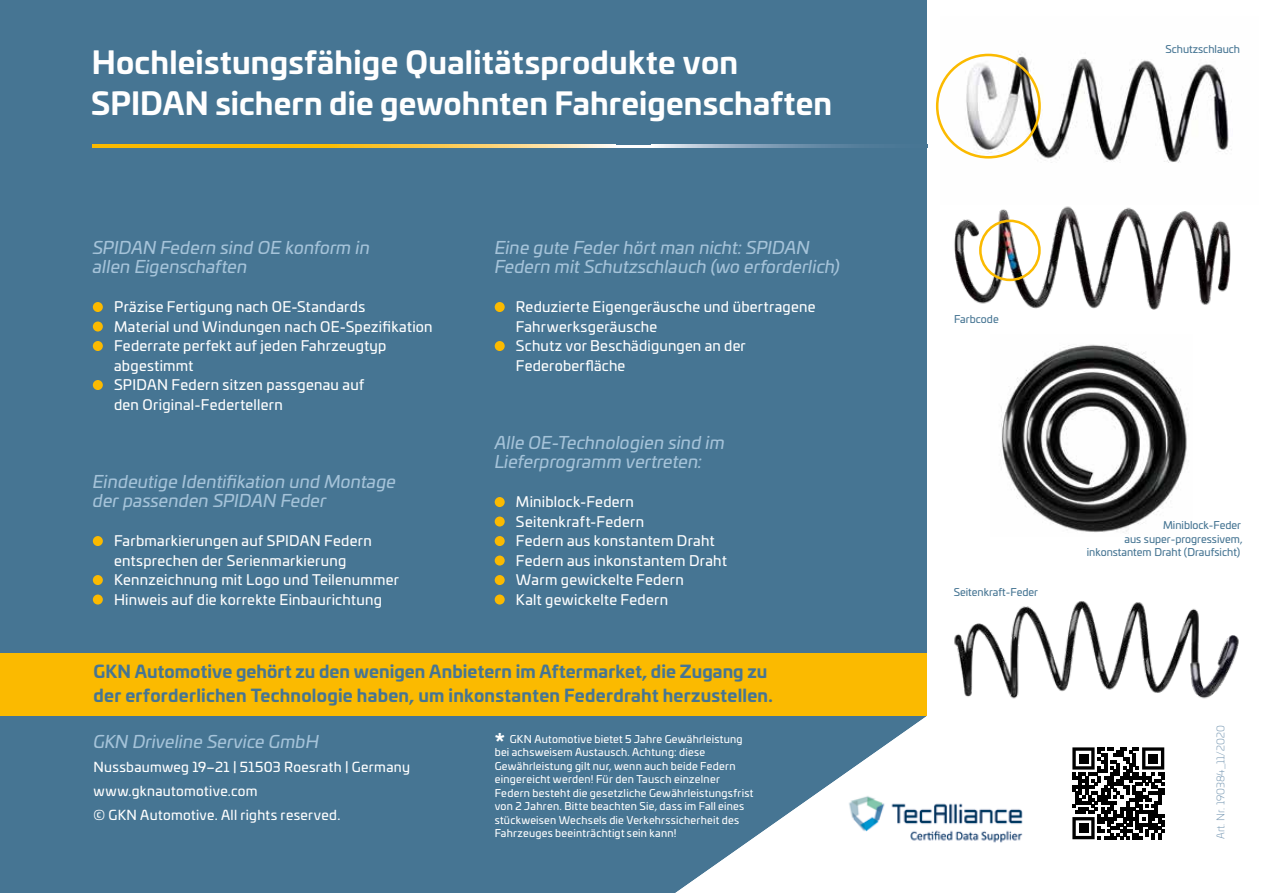
<style>
.page{position:relative;width:1263px;height:893px;background:#fff}
.page>*{position:absolute;margin:0;border:0;box-sizing:border-box;transform-origin:0 0}
.t1{font:700 30.6px/41.2px "Univia Pro";letter-spacing:.01em;color:#fff}
.t2{font:700 24px "Univia Pro";color:#fff}
.t3{font:italic 17.25px/19.5px "Univia Pro";letter-spacing:.01em;color:#a5c3d9}
.t4{font:700 17.25px/23.2px "Univia Pro";letter-spacing:.015em;color:#467593}
.t5{font:14.25px/19.5px "Univia Pro";letter-spacing:.02em;color:#fff}
.t6{font:13.5px/23.7px "Univia Pro";letter-spacing:.025em;color:#fff}
.t7{font:10.5px/13.5px "Univia Pro";letter-spacing:.025em;color:#fff}
.t8{font:10.5px/13.5px "Univia Pro";color:#467593;text-align:right}
.t9{font:300 10.5px "Univia Pro";color:#7a9ab4}
</style>
<div class="page">
<div style="left:0;top:0;width:927px;height:893px;background:#467593"></div>
<div style="left:0;top:653px;width:933px;height:62px;background:#fbba00"></div>
<svg style="left:675px;top:715px;width:252px;height:178px;fill:#467593"></svg>
<div style="left:927px;top:0;width:336px;height:893px;background:#fff"></div>
<div style="left:93px;top:302px;width:10px;height:10px;background:#fbba00;border-radius:50%"></div>
<div style="left:93px;top:321px;width:10px;height:11px;background:#fbba00;border-radius:50%"></div>
<div style="left:93px;top:341px;width:10px;height:10px;background:#fbba00;border-radius:50%"></div>
<div style="left:93px;top:380px;width:10px;height:10px;background:#fbba00;border-radius:50%"></div>
<div style="left:495px;top:302px;width:10px;height:10px;background:#fbba00;border-radius:50%"></div>
<div style="left:495px;top:341px;width:10px;height:10px;background:#fbba00;border-radius:50%"></div>
<div style="left:495px;top:497px;width:10px;height:10px;background:#fbba00;border-radius:50%"></div>
<div style="left:495px;top:516px;width:10px;height:11px;background:#fbba00;border-radius:50%"></div>
<div style="left:495px;top:536px;width:10px;height:10px;background:#fbba00;border-radius:50%"></div>
<div style="left:495px;top:555px;width:10px;height:11px;background:#fbba00;border-radius:50%"></div>
<div style="left:495px;top:575px;width:10px;height:10px;background:#fbba00;border-radius:50%"></div>
<div style="left:495px;top:594px;width:10px;height:11px;background:#fbba00;border-radius:50%"></div>
<div style="left:93px;top:536px;width:10px;height:10px;background:#fbba00;border-radius:50%"></div>
<div style="left:93px;top:575px;width:10px;height:10px;background:#fbba00;border-radius:50%"></div>
<div style="left:93px;top:594px;width:10px;height:11px;background:#fbba00;border-radius:50%"></div>
<hr style="left:93px;top:145px;width:834px;height:2px;background:#fff">
<svg style="left:659px;top:145px;width:268px;height:2px"></svg>
<svg style="left:93px;top:145px;width:519px;height:2px"></svg>
<img style="left:844px;top:789px;width:179px;height:67px">
<img style="left:1001px;top:344px;width:186px;height:189px">
<img style="left:941px;top:53px;width:291px;height:110px">
<img style="left:954px;top:206px;width:277px;height:104px">
<img style="left:954px;top:601px;width:285px;height:98px">
<svg style="left:1072px;top:747px;width:92px;height:92px"></svg>
<div style="left:1079px;top:754px;width:9px;height:9px;background:#000"></div>
<div style="left:1148px;top:754px;width:10px;height:9px;background:#000"></div>
<div style="left:1079px;top:823px;width:9px;height:10px;background:#000"></div>
<div style="left:936px;top:54px;width:105px;height:105px;border:3px solid #fbba00;border-radius:50%"></div>
<div style="left:979px;top:220px;width:62px;height:61px;border:3px solid #fbba00;border-radius:50%"></div>
<h1 class="t1" style="left:91px;top:40px;width:742px">Hochleistungsfähige Qualitätsprodukte von<br>SPIDAN sichern die gewohnten Fahreigenschaften</h1>
<p class="t3" style="left:93px;top:237px;width:279px">SPIDAN Federn sind OE konform in allen Eigenschaften</p>
<p class="t5" style="left:114px;top:296px;width:320px">Präzise Fertigung nach OE-Standards<br>Material und Windungen nach OE-Spezifikation Federrate perfekt auf jeden Fahrzeugtyp abgestimmt<br>SPIDAN Federn sitzen passgenau auf<br>den Original-Federtellern</p>
<p class="t3" style="left:93px;top:471px;width:305px">Eindeutige Identifikation und Montage der passenden SPIDAN Feder</p>
<p class="t5" style="left:114px;top:530px;width:286px">Farbmarkierungen auf SPIDAN Federn entsprechen der Serienmarkierung Kennzeichnung mit Logo und Teilenummer Hinweis auf die korrekte Einbaurichtung</p>
<p class="t3" style="left:495px;top:237px;width:347px">Eine gute Feder hört man nicht: SPIDAN<br>Federn mit Schutzschlauch (wo erforderlich)</p>
<p class="t5" style="left:516px;top:296px;width:301px">Reduzierte Eigengeräusche und übertragene<br>Fahrwerksgeräusche<br>Schutz vor Beschädigungen an der<br>Federoberfläche</p>
<p class="t3" style="left:495px;top:432px;width:232px">Alle OE-Technologien sind im<br>Lieferprogramm vertreten:</p>
<p class="t5" style="left:516px;top:491px;width:212px">Miniblock-Federn<br>Seitenkraft-Federn<br>Federn aus konstantem Draht<br>Federn aus inkonstantem Draht<br>Warm gewickelte Federn<br>Kalt gewickelte Federn</p>
<p class="t4" style="left:94px;top:659px;width:681px">GKN Automotive gehört zu den wenigen Anbietern im Aftermarket, die Zugang zu der erforderlichen Technologie haben, um inkonstanten Federdraht herzustellen.</p>
<p class="t3" style="left:94px;top:731px;width:227px">GKN Driveline Service GmbH</p>
<p class="t6" style="left:94px;top:755px;width:318px">Nussbaumweg 19–21 | 51503 Roesrath | Germany www.gknautomotive.com<br>© GKN Automotive. All rights reserved.</p>
<h2 class="t2" style="left:495px;top:723px;width:12px">*</h2>
<p class="t7" style="left:495px;top:732px;width:260px;text-indent:15px">GKN Automotive bietet 5 Jahre Gewährleistung bei achsweisem Austausch. Achtung: diese Gewährleistung gilt nur, wenn auch beide Federn eingereicht werden! Für den Tausch einzelner Federn besteht die gesetzliche Gewährleistungsfrist von 2 Jahren. Bitte beachten Sie, dass im Fall eines stückweisen Wechsels die Verkehrssicherheit des Fahrzeuges beeinträchtigt sein kann!</p>
<p class="t8" style="left:1165px;top:42px;width:76px">Schutzschlauch</p>
<p class="t8" style="left:954px;top:312px;width:46px">Farbcode</p>
<p class="t8" style="left:954px;top:585px;width:86px">Seitenkraft-Feder</p>
<p class="t8" style="left:1087px;top:518px;width:157px">Miniblock-Feder<br>aus super-progressivem, inkonstantem Draht (Draufsicht)</p>
<p class="t9" style="left:1213px;top:839px;width:115px;rotate:-90deg">Art. Nr. 190384_11/2020</p>
</div>
